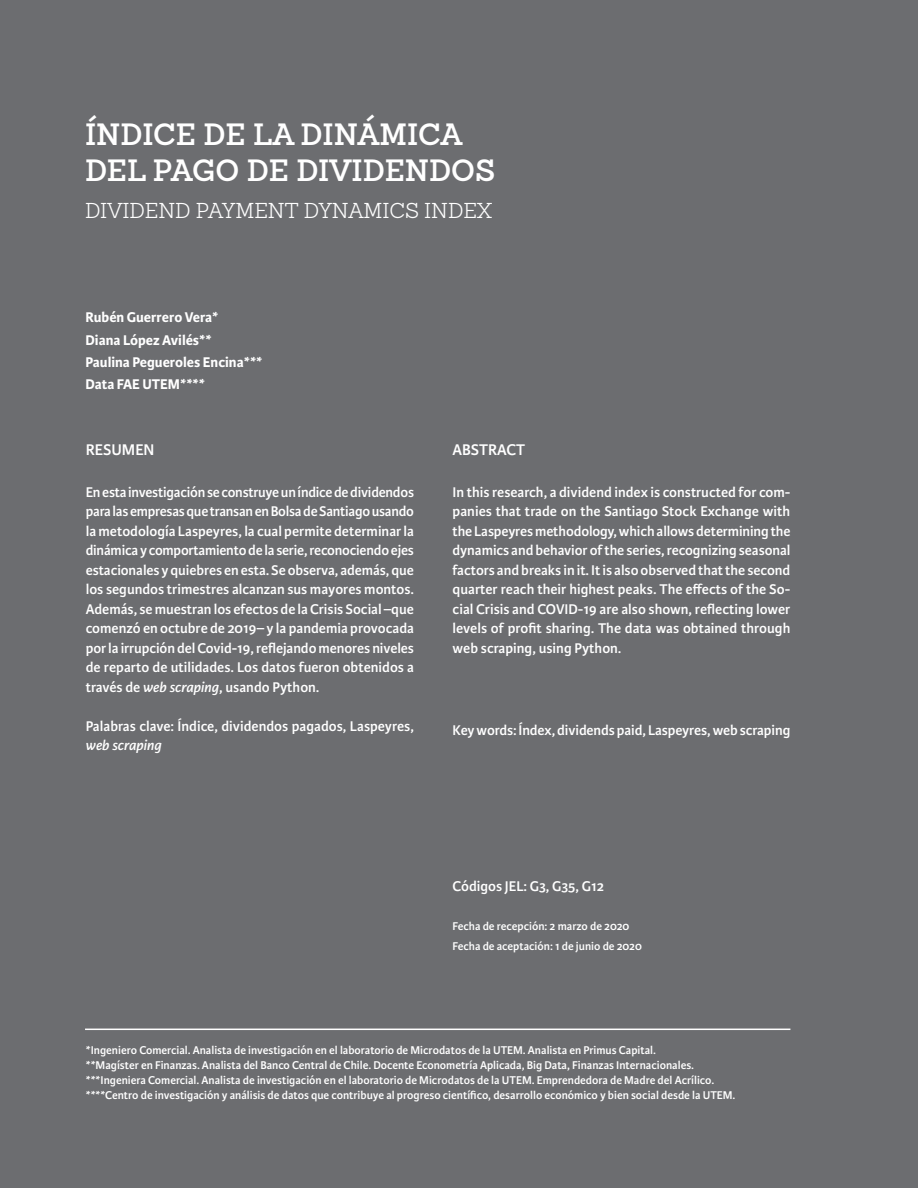
<style>
.page{position:relative;width:918px;height:1188px;background:#6c6d70}
.page>*{position:absolute;margin:0;border:0;box-sizing:border-box;transform-origin:0 0}
.t1{font:600 30px/36px "Sanchez Slab";color:#fff}
.t2{font:300 21px "Sanchez Slab";color:#fff}
.t3{font:600 16.5px "Karmina Sans";color:#fff}
.t4{font:600 15px/19.5px "Karmina Sans";color:#fff;text-align:justify}
.t5{font:700 15px/22.2px "Karmina Sans";color:#fff}
.t6{font:italic 600 15px "Karmina Sans";color:#fff}
.t7{font:600 12px/15px "Karmina Sans";color:#fff}
.s1{font-style:italic}
</style>
<div class="page">
<hr style="left:85px;top:1029px;width:705px;height:1px;background:#fff">
<h1 class="t1" style="left:85px;top:116px;width:412px">ÍNDICE DE LA DINÁMICA<br>DEL PAGO DE DIVIDENDOS</h1>
<h2 class="t2" style="left:85px;top:197px;width:409px">DIVIDEND PAYMENT DYNAMICS INDEX</h2>
<p class="t5" style="left:86px;top:307px;width:178px">Rubén Guerrero Vera*<br>Diana López Avilés**<br>Paulina Pegueroles Encina***<br>Data FAE UTEM****</p>
<p class="t3" style="left:86px;top:440px;width:70px">RESUMEN</p>
<p class="t4" style="left:86px;top:483px;width:330px">En esta investigación se construye un índice de dividendos para las empresas que transan en Bolsa de Santiago usando la metodología Laspeyres, la cual permite determinar la dinámica y comportamiento de la serie, reconociendo ejes estacionales y quiebres en esta. Se observa, además, que los segundos trimestres alcanzan sus mayores montos.<br>Además, se muestran los efectos de la Crisis Social –que comenzó en octubre de 2019– y la pandemia provocada por la irrupción del Covid-19, reflejando menores niveles de reparto de utilidades. Los datos fueron obtenidos a través de <span class="s1">web scraping</span>, usando Python.</p>
<p class="t4" style="left:86px;top:717px;width:330px">Palabras clave: Índice, dividendos pagados, Laspeyres,</p>
<p class="t6" style="left:86px;top:737px;width:78px">web scraping</p>
<p class="t3" style="left:453px;top:440px;width:74px">ABSTRACT</p>
<p class="t4" style="left:453px;top:483px;width:339px">In this research, a dividend index is constructed for com&shy;panies that trade on the Santiago Stock Exchange with the Laspeyres methodology, which allows determining the dynamics and behavior of the series, recognizing seasonal factors and breaks in it. It is also observed that the second quarter reach their highest peaks. The effects of the So&shy;cial Crisis and COVID-19 are also shown, reflecting lower levels of profit sharing. The data was obtained through web scraping, using Python.</p>
<p class="t4" style="left:453px;top:721px;width:339px">Key words: Índex, dividends paid, Laspeyres, web scraping</p>
<p class="t4" style="left:453px;top:877px;width:153px">Códigos JEL: G3, G35, G12</p>
<p class="t7" style="left:453px;top:917px;width:191px;line-height:19.5px">Fecha de recepción: 2 marzo de 2020<br>Fecha de aceptación: 1 de junio de 2020</p>
<p class="t7" style="left:86px;top:1043px;width:651px">*Ingeniero Comercial. Analista de investigación en el laboratorio de Microdatos de la UTEM. Analista en Primus Capital.<br>**Magíster en Finanzas. Analista del Banco Central de Chile. Docente Econometría Aplicada, Big Data, Finanzas Internacionales. ***Ingeniera Comercial. Analista de investigación en el laboratorio de Microdatos de la UTEM. Emprendedora de Madre del Acrílico. ****Centro de investigación y análisis de datos que contribuye al progreso científico, desarrollo económico y bien social desde la UTEM.</p>
</div>
